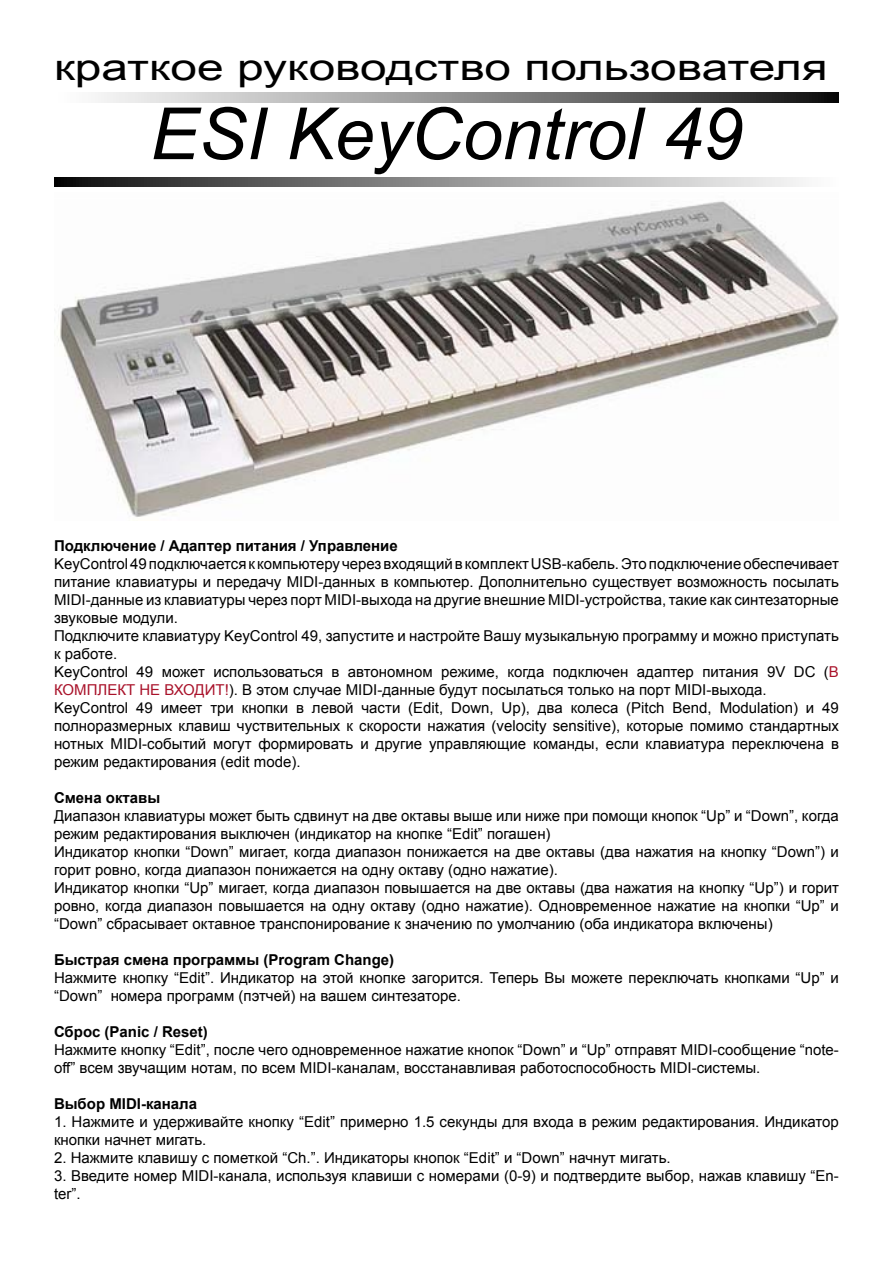
<style>
.page{position:relative;width:893px;height:1263px;background:#fff}
.page>*{position:absolute;margin:0;border:0;box-sizing:border-box;transform-origin:0 0}
.t1{font:italic 72px "Arial";color:#000}
.t2{font:36px "Arial";color:#000;scale:1.33 1}
.t3{font:15px/18px "Arial";color:#000}
.t4{font:700 15px "Arial";color:#000}
.s1{color:#a9122a}
</style>
<div class="page">
<svg style="left:98px;top:92px;width:741px;height:10px;background:#898989"></svg>
<svg style="left:54px;top:177px;width:749px;height:10px;background:#888"></svg>
<img style="left:54px;top:201px;width:784px;height:316px">
<p class="t2" style="left:54px;top:44px;width:583px">краткое руководство пользователя</p>
<p class="t1" style="left:150px;top:87px;width:594px">ESI KeyControl 49</p>
<p class="t4" style="left:54px;top:536px;width:345px">Подключение / Адаптер питания / Управление</p>
<p class="t3" style="left:54px;top:555px;width:786px;text-align:justify">KeyControl 49 подключается к компьютеру через входящий в комплект USB-кабель. Это подключение обеспечивает питание клавиатуры и передачу MIDI-данных в компьютер. Дополнительно существует возможность посылать MIDI-данные из клавиатуры через порт MIDI-выхода на другие внешние MIDI-устройства, такие как синтезаторные звуковые модули.</p>
<p class="t3" style="left:54px;top:627px;width:786px">Подключите клавиатуру KeyControl 49, запустите и настройте Вашу музыкальную программу и можно приступать к работе.</p>
<p class="t3" style="left:54px;top:663px;width:786px">KeyControl 49 может использоваться в автономном режиме, когда подключен адаптер питания 9V DC (<span class="s1">В<br>КОМПЛЕКТ НЕ ВХОДИТ!</span>). В этом случае MIDI-данные будут посылаться только на порт MIDI-выхода.</p>
<p class="t3" style="left:54px;top:699px;width:786px;text-align:justify">KeyControl 49 имеет три кнопки в левой части (Edit, Down, Up), два колеса (Pitch Bend, Modulation) и 49 полноразмерных клавиш чуствительных к скорости нажатия (velocity sensitive), которые помимо стандартных нотных MIDI-событий могут формировать и другие управляющие команды, если клавиатура переключена в режим редактирования (edit mode).</p>
<p class="t4" style="left:54px;top:788px;width:108px">Смена октавы</p>
<p class="t3" style="left:54px;top:807px;width:786px">Диапазон клавиатуры может быть сдвинут на две октавы выше или ниже при помощи кнопок “Up” и “Down”, когда режим редактирования выключен (индикатор на кнопке “Edit” погашен)</p>
<p class="t3" style="left:54px;top:843px;width:786px">Индикатор кнопки “Down” мигает, когда диапазон понижается на две октавы (два нажатия на кнопку “Down”) и горит ровно, когда диапазон понижается на одну октаву (одно нажатие).</p>
<p class="t3" style="left:54px;top:879px;width:786px;text-align:justify">Индикатор кнопки “Up” мигает, когда диапазон повышается на две октавы (два нажатия на кнопку “Up”) и горит ровно, когда диапазон повышается на одну октаву (одно нажатие). Одновременное нажатие на кнопки “Up” и “Down” сбрасывает октавное транспонирование к значению по умолчанию (оба индикатора включены)</p>
<p class="t4" style="left:54px;top:950px;width:342px">Быстрая смена программы (Program Change)</p>
<p class="t3" style="left:54px;top:969px;width:786px">Нажмите кнопку “Edit”. Индикатор на этой кнопке загорится. Теперь Вы можете переключать кнопками “Up” и “Down” номера программ (пэтчей) на вашем синтезаторе.</p>
<p class="t4" style="left:54px;top:1022px;width:155px">Сброс (Panic / Reset)</p>
<p class="t3" style="left:54px;top:1041px;width:786px">Нажмите кнопку “Edit”, после чего одновременное нажатие кнопок “Down” и “Up” отправят MIDI-сообщение “note&shy;off” всем звучащим нотам, по всем MIDI-каналам, восстанавливая работоспособность MIDI-системы.</p>
<p class="t4" style="left:54px;top:1094px;width:145px">Выбор MIDI-канала</p>
<p class="t3" style="left:54px;top:1113px;width:786px">1. Нажмите и удерживайте кнопку “Edit” примерно 1.5 секунды для входа в режим редактирования. Индикатор кнопки начнет мигать.</p>
<p class="t3" style="left:54px;top:1149px;width:618px">2. Нажмите клавишу c пометкой “Ch.”. Индикаторы кнопок “Edit” и “Down” начнут мигать.</p>
<p class="t3" style="left:54px;top:1167px;width:786px">3. Введите номер MIDI-канала, используя клавиши с номерами (0-9) и подтвердите выбор, нажав клавишу “En&shy;ter”.</p>
</div>
